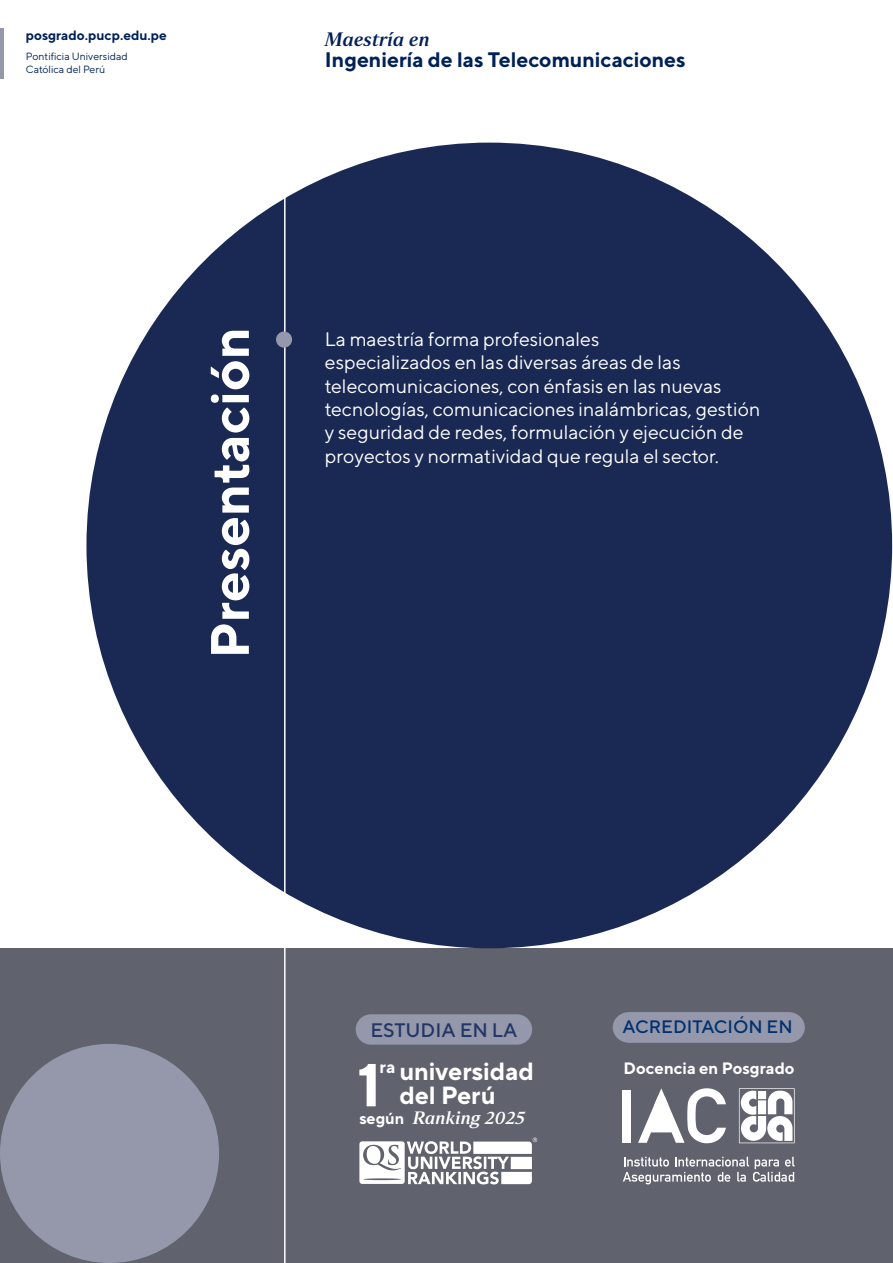
<style>
.page{position:relative;width:893px;height:1263px;background:#fff}
.page>*{position:absolute;margin:0;border:0;box-sizing:border-box;transform-origin:0 0}
.t1{font:700 60.6px "TT Norms Pro";color:#fff}
.t2{font:700 54px "TT Norms";color:#fff}
.t3{font:700 24.9px/24px "TT Norms Pro";color:#fff}
.t4{font:700 21px "TT Norms";letter-spacing:-.005em;color:#002157}
.t5{font:19.5px/23.4px "TT Norms";color:#fff}
.t6{font:500 19.5px "TT Norms";color:#223766}
.t7{font:19.5px "Strato Pro Demi Bold It";color:#002157}
.t8{font:500 18px "TT Norms";color:#00316e}
.t9{font:18px "Strato Pro Demi Bold It";color:#fff}
.t10{font:700 16.5px "TT Norms";color:#fff}
.t11{font:700 15.9px "TT Norms Pro";color:#fff}
.t12{font:700 13.5px "TT Norms";color:#002157}
.t13{font:10.5px/13.8px "TT Norms";color:#002157}
</style>
<div class="page">
<div style="left:0;top:948px;width:893px;height:315px;background:#60626e"></div>
<div style="left:86px;top:143px;width:806px;height:805px;background:#1a2954;border-radius:50%"></div>
<hr style="left:284px;top:0;width:2px;height:1263px;background:#fff">
<div style="left:276px;top:331px;width:16px;height:17px;background:#9598ab;border-radius:50%"></div>
<hr style="left:0;top:28px;width:4px;height:50px;background:#9598ab">
<div style="left:0;top:1044px;width:219px;height:219px;background:#9598ab;border-radius:50%"></div>
<svg style="left:613px;top:1012px;width:192px;height:31px;background:#9295a8"></svg>
<svg style="left:623px;top:1157px;width:172px;height:28px"></svg>
<svg style="left:739px;top:1088px;width:56px;height:55px"></svg>
<div style="left:623px;top:1090px;width:8px;height:53px;background:#fff"></div>
<svg style="left:638px;top:1088px;width:88px;height:55px"></svg>
<svg style="left:359px;top:1137px;width:178px;height:47px"></svg>
<div style="left:356px;top:1014px;width:176px;height:31px;background:#9598ab;border-radius:15px"></div>
<p class="t12" style="left:26px;top:27px;width:143px">posgrado.pucp.edu.pe</p>
<p class="t13" style="left:26px;top:49px;width:104px">Pontificia Universidad<br>Católica del Perú</p>
<p class="t7" style="left:325px;top:27px;width:107px">Maestría en</p>
<p class="t4" style="left:325px;top:46px;width:362px">Ingeniería de las Telecomunicaciones</p>
<h2 class="t2" style="left:196px;top:659px;width:333px;rotate:-90deg">Presentación</h2>
<p class="t5" style="left:325px;top:327px;width:437px">La maestría forma profesionales<br>especializados en las diversas áreas de las telecomunicaciones, con énfasis en las nuevas tecnologías, comunicaciones inalámbricas, gestión y seguridad de redes, formulación y ejecución de proyectos y normatividad que regula el sector.</p>
<p class="t6" style="left:370px;top:1018px;width:149px">ESTUDIA EN LA</p>
<h1 class="t1" style="left:358px;top:1045px;width:25px">1</h1>
<p class="t3" style="left:399px;top:1058px;width:136px;text-indent:-20px"><sup>ra</sup> universidad del Perú</p>
<p class="t9" style="left:413px;top:1107px;width:114px">Ranking 2025</p>
<p class="t11" style="left:359px;top:1108px;width:46px">según</p>
<p class="t8" style="left:623px;top:1016px;width:172px">ACREDITACIÓN EN</p>
<p class="t10" style="left:624px;top:1057px;width:173px">Docencia en Posgrado</p>
</div>
